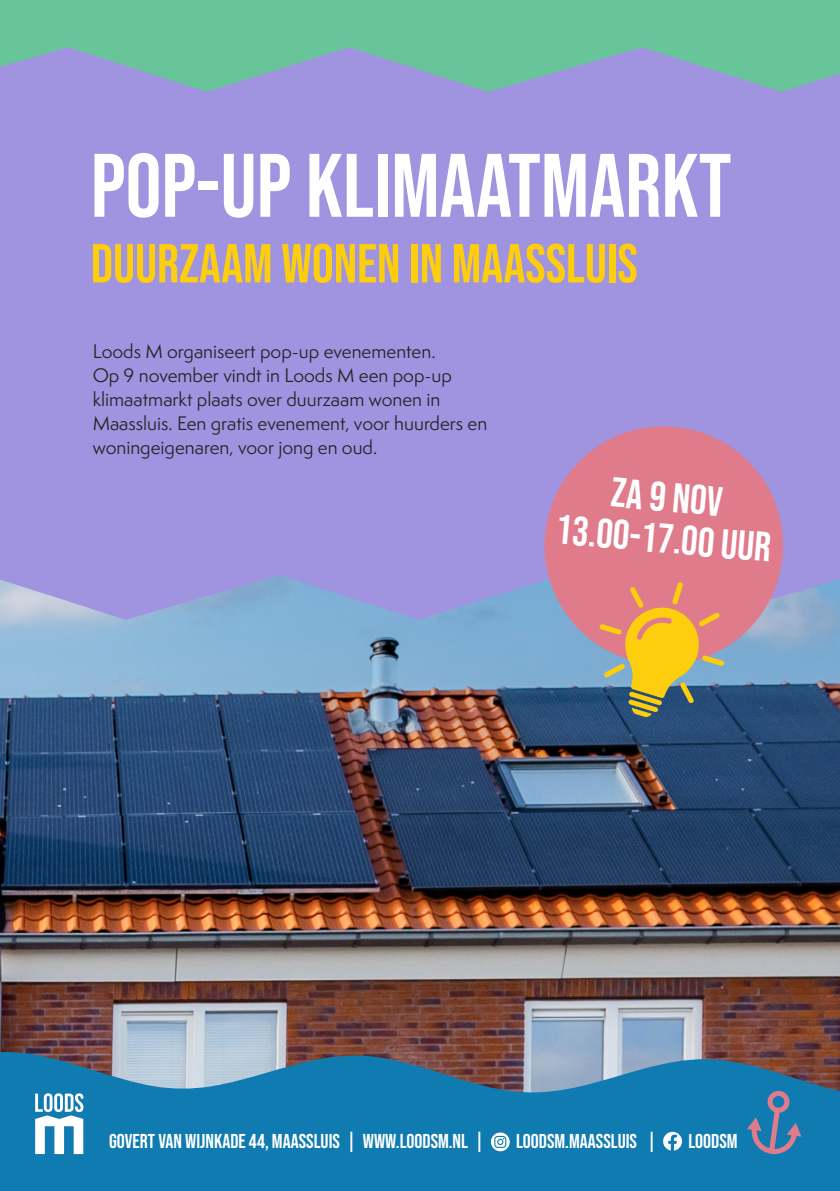
<style>
.page{position:relative;width:840px;height:1191px;background:#fff}
.page>*{position:absolute;margin:0;border:0;box-sizing:border-box;transform-origin:0 0}
.t1{font:89.8px "Bebas Neue";color:#fff}
.t2{font:54.6px "Bebas Neue";color:#fdce0d}
.t3{font:41.4px "Bebas Neue";color:#fff}
.t4{font:20px "Bebas Neue";color:#fff}
.t5{font:18px/24px "Semplicita Pro";color:#231f20}
</style>
<div class="page">
<div style="left:0;top:0;width:839px;height:736px;background:#a093df"></div>
<img style="left:0;top:575px;width:839px;height:475px">
<svg style="left:0;top:1050px;width:839px;height:14px;background:#827f8a"></svg>
<svg style="left:0;top:1064px;width:839px;height:127px;background:#1c7dae"></svg>
<svg style="left:35px;top:1093px;width:48px;height:61px"></svg>
<svg style="left:0;top:0;width:839px;height:92px;fill:#68c59a"></svg>
<svg style="left:542px;top:426px;width:242px;height:241px;background:#cb84a0"></svg>
<svg style="left:599px;top:582px;width:125px;height:135px;background:#bc9464"></svg>
<svg style="left:490px;top:1132px;width:19px;height:19px"></svg>
<svg style="left:494px;top:1135px;width:12px;height:12px"></svg>
<svg style="left:662px;top:1131px;width:19px;height:19px"></svg>
<svg style="left:667px;top:1134px;width:9px;height:17px"></svg>
<svg style="left:746px;top:1090px;width:54px;height:65px;background:#487ba6"></svg>
<p class="t1" style="left:91px;top:135px;width:641px">POP-UP KLIMAATMARKT</p>
<p class="t2" style="left:91px;top:233px;width:548px">DUURZAAM WONEN IN MAASSLUIS</p>
<p class="t5" style="left:93px;top:339px;width:344px">Loods M organiseert pop-up evenementen.</p>
<p class="t5" style="left:93px;top:363px;width:396px">Op 9 november vindt in Loods M een pop-up klimaatmarkt plaats over duurzaam wonen in Maassluis. Een gratis evenement, voor huurders en woningeigenaren, voor jong en oud.</p>
<p class="t3" style="left:613px;top:469px;width:113px;rotate:5deg">ZA 9 NOV</p>
<p class="t3" style="left:557px;top:505px;width:217px;rotate:5deg">13.00-17.00 UUR</p>
<p class="t4" style="left:109px;top:1130px;width:376px">GOVERT VAN WIJNKADE 44, MAASSLUIS | WWW.LOODSM.NL |</p>
<p class="t4" style="left:516px;top:1130px;width:142px">LOODSM.MAASSLUIS |</p>
<p class="t4" style="left:688px;top:1130px;width:51px">LOODSM</p>
</div>
